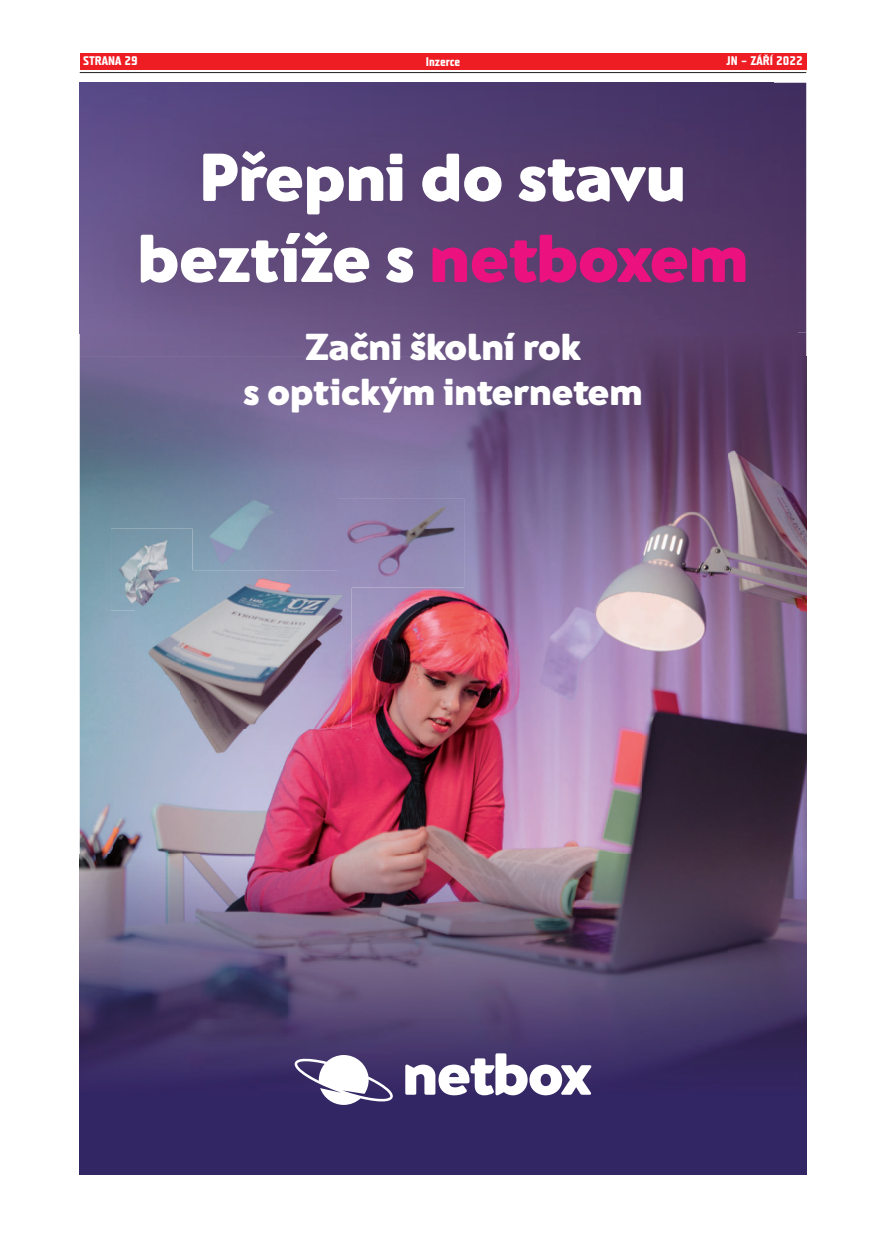
<style>
.page{position:relative;width:886px;height:1241px;background:#fff}
.page>*{position:absolute;margin:0;border:0;box-sizing:border-box;transform-origin:0 0}
.t1{font:800 67.5px/81px "Franz Sans";color:#fff;text-align:center}
.t2{font:800 37.5px/45px "Franz Sans";color:#fff;text-align:center}
.t3{font:700 12.5px "Teuton Normal";color:#fff}
.s1{color:#eb127f}
</style>
<div class="page">
<hr style="left:80px;top:72px;width:726px;height:1px;background:#231f20">
<div style="left:80px;top:53px;width:726px;height:17px;background:#ee1d23"></div>
<img style="left:80px;top:357px;width:649px;height:155px">
<img style="left:729px;top:357px;width:77px;height:817px">
<img style="left:80px;top:512px;width:258px;height:45px">
<img style="left:421px;top:512px;width:308px;height:342px">
<img style="left:80px;top:557px;width:33px;height:297px">
<img style="left:192px;top:557px;width:229px;height:44px">
<img style="left:113px;top:610px;width:44px;height:244px">
<img style="left:333px;top:601px;width:88px;height:253px">
<img style="left:157px;top:770px;width:176px;height:84px">
<img style="left:338px;top:499px;width:126px;height:88px">
<img style="left:179px;top:570px;width:173px;height:200px">
<img style="left:136px;top:610px;width:43px;height:160px">
<img style="left:338px;top:570px;width:14px;height:17px">
<img style="left:111px;top:528px;width:81px;height:82px">
<img style="left:136px;top:570px;width:56px;height:40px">
<img style="left:203px;top:493px;width:77px;height:75px">
<img style="left:80px;top:83px;width:692px;height:4px">
<img style="left:772px;top:83px;width:34px;height:249px">
<img style="left:80px;top:332px;width:726px;height:25px">
<img style="left:80px;top:854px;width:649px;height:320px">
<img style="left:80px;top:87px;width:718px;height:246px">
<svg style="left:294px;top:1053px;width:297px;height:51px"></svg>
<p class="t3" style="left:83px;top:54px;width:56px">STRANA 29</p>
<p class="t3" style="left:426px;top:54px;width:36px">Inzerce</p>
<p class="t3" style="left:726px;top:54px;width:78px">JN – ZÁŘÍ 2022</p>
<h1 class="t1" style="left:137px;top:137px;width:613px">Přepni do stavu beztíže s <span class="s1">netboxem</span></h1>
<p class="t2" style="left:243px;top:325px;width:401px">Začni školní rok<br>s optickým internetem</p>
</div>
